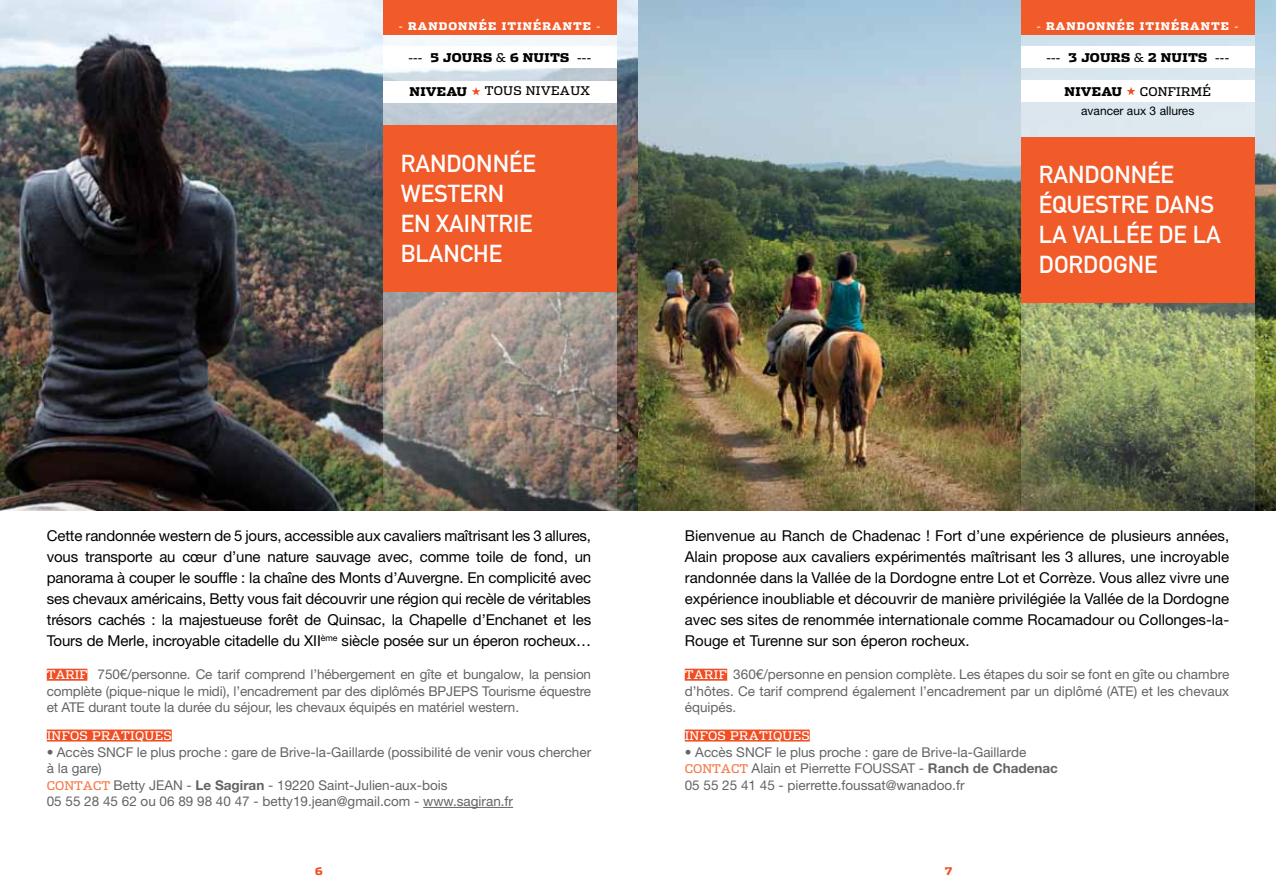
<style>
.page{position:relative;width:1276px;height:893px;background:#fff}
.page>*{position:absolute;margin:0;border:0;box-sizing:border-box;transform-origin:0 0}
.t1{font:700 24px/30px "DIN Alternate";color:#fff}
.t2{font:15px/21px "Helvetica Neue LT Std";letter-spacing:-.01em;color:#000;text-align:justify}
.t3{font:13.5px/16.5px "Helvetica Neue LT Std";color:#636466}
.t4{font:900 12px "Dispatch";letter-spacing:.02em;color:#000}
.t5{font:12px "Dispatch";letter-spacing:.02em;color:#fff}
.t6{font:12px "Dispatch";letter-spacing:.02em;color:#000}
.t7{font:12px "Helvetica Neue LT Std";color:#000}
.t8{font:900 10.5px "Dispatch";letter-spacing:.1em;color:#fff}
.t9{font:900 10.5px "Dispatch";color:#f04e23}
.s1{font-weight:400}
.s2{font-family:"Dispatch";font-size:12px;color:#fff}
.s3{font-family:"Dispatch";font-size:12px;color:#f47c4d}
.s4{font-weight:700}
</style>
<div class="page">
<img style="left:638px;top:0;width:638px;height:510px">
<svg style="left:1020px;top:34px;width:234px;height:477px"></svg>
<div style="left:1020px;top:81px;width:234px;height:21px;background:#fff"></div>
<svg style="left:1126px;top:87px;width:9px;height:8px"></svg>
<div style="left:1020px;top:47px;width:234px;height:21px;background:#fff"></div>
<div style="left:685px;top:669px;width:42px;height:12px;background:#f04e23"></div>
<div style="left:685px;top:729px;width:124px;height:12px;background:#f04e23"></div>
<div style="left:1020px;top:0;width:234px;height:34px;background:#f15a29"></div>
<div style="left:1021px;top:137px;width:233px;height:165px;background:#f15a29"></div>
<img style="left:0;top:0;width:638px;height:510px">
<img style="left:383px;top:34px;width:234px;height:477px">
<div style="left:383px;top:47px;width:234px;height:21px;background:#fff"></div>
<div style="left:47px;top:669px;width:40px;height:12px;background:#f04e23"></div>
<div style="left:47px;top:729px;width:125px;height:12px;background:#f04e23"></div>
<hr style="left:423px;top:807px;width:90px;height:1px;background:#636466">
<div style="left:383px;top:0;width:234px;height:34px;background:#f15a29"></div>
<div style="left:383px;top:125px;width:234px;height:166px;background:#f15a29"></div>
<div style="left:383px;top:81px;width:234px;height:21px;background:#fff"></div>
<svg style="left:471px;top:87px;width:9px;height:8px"></svg>
<p class="t8" style="left:399px;top:18px;width:203px"><span class="s1">-</span> RANDONNÉE ITINÉRANTE <span class="s1">-</span></p>
<p class="t8" style="left:1036px;top:18px;width:203px"><span class="s1">-</span> RANDONNÉE ITINÉRANTE <span class="s1">-</span></p>
<p class="t4" style="left:408px;top:49px;width:184px"><span class="s1">---</span> 5 JOURS <span class="s1">&amp;</span> 6 NUITS <span class="s1">---</span></p>
<p class="t4" style="left:1046px;top:49px;width:184px"><span class="s1">---</span> 3 JOURS <span class="s1">&amp;</span> 2 NUITS <span class="s1">---</span></p>
<p class="t4" style="left:409px;top:83px;width:59px">NIVEAU</p>
<p class="t6" style="left:485px;top:83px;width:107px">TOUS NIVEAUX</p>
<p class="t4" style="left:1064px;top:83px;width:59px">NIVEAU</p>
<p class="t6" style="left:1139px;top:84px;width:73px">CONFIRMÉ</p>
<p class="t7" style="left:1081px;top:103px;width:115px">avancer aux 3 allures</p>
<h1 class="t1" style="left:401px;top:147px;width:136px">RANDONNÉE<br>WESTERN<br>EN XAINTRIE<br>BLANCHE</h1>
<h1 class="t1" style="left:1039px;top:158px;width:16px">RANDONNÉE<br>ÉQUESTRE</h1>
<h1 class="t1" style="left:1039px;top:188px;width:183px;text-indent:116px">DANS<br>LA VALLÉE DE LA<br>DORDO</h1>
<h1 class="t1" style="left:1113px;top:248px;width:30px">GNE</h1>
<p class="t2" style="left:47px;top:525px;width:546px">Cette randonnée western de 5 jours, accessible aux cavaliers maîtrisant les 3 allures, vous transporte au cœur d’une nature sauvage avec, comme toile de fond, un panorama à couper le souffle : la chaîne des Monts d’Auvergne. En complicité avec ses chevaux américains, Betty vous fait découvrir une région qui recèle de véritables trésors cachés : la majestueuse forêt de Quinsac, la Chapelle d’Enchanet et les Tours de Merle, incroyable citadelle du XII<sup>ème</sup> siècle posée sur un éperon rocheux…</p>
<p class="t3" style="left:47px;top:666px;width:546px;text-align:justify"><span class="s2">TARIF</span> 750€/personne. Ce tarif comprend l’hébergement en gîte et bungalow, la pension complète (pique-nique le midi), l’encadrement par des diplômés BPJEPS Tourisme équestre et ATE durant toute la durée du séjour, les chevaux équipés en matériel western.</p>
<p class="t5" style="left:47px;top:728px;width:126px">INFOS PRATIQUES</p>
<p class="t3" style="left:47px;top:743px;width:546px">• Accès SNCF le plus proche : gare de Brive-la-Gaillarde (possibilité de venir vous chercher à la gare)<br><span class="s3">CONTACT</span> Betty JEAN - <span class="s4">Le Sagiran</span> - 19220 Saint-Julien-aux-bois<br>05 55 28 45 62 ou 06 89 98 40 47 - betty19.jean@gmail.com - www.sagiran.fr</p>
<p class="t2" style="left:685px;top:525px;width:546px">Bienvenue au Ranch de Chadenac ! Fort d’une expérience de plusieurs années, Alain propose aux cavaliers expérimentés maîtrisant les 3 allures, une incroyable randonnée dans la Vallée de la Dordogne entre Lot et Corrèze. Vous allez vivre une expérience inoubliable et découvrir de manière privilégiée la Vallée de la Dordogne avec ses sites de renommée internationale comme Rocamadour ou Collonges-la-Rouge et Turenne sur son éperon rocheux.</p>
<p class="t3" style="left:685px;top:666px;width:546px;text-align:justify"><span class="s2">TARIF</span> 360€/personne en pension complète. Les étapes du soir se font en gîte ou chambre d’hôtes. Ce tarif comprend également l’encadrement par un diplômé (ATE) et les chevaux équipés.</p>
<p class="t5" style="left:685px;top:728px;width:126px">INFOS PRATIQUES</p>
<p class="t3" style="left:685px;top:743px;width:343px">• Accès SNCF le plus proche : gare de Brive-la-Gaillarde<br><span class="s3">CONTACT</span> Alain et Pierrette Foussat</p>
<p class="t3" style="left:685px;top:760px;width:375px;text-indent:234px">- <span class="s4">Ranch de Chadenac<br></span>05 55 25 41 45 - pierrette.foussat@wanadoo.fr</p>
<p class="t9" style="left:315px;top:864px;width:9px">6</p>
<p class="t9" style="left:944px;top:864px;width:9px">7</p>
</div>
